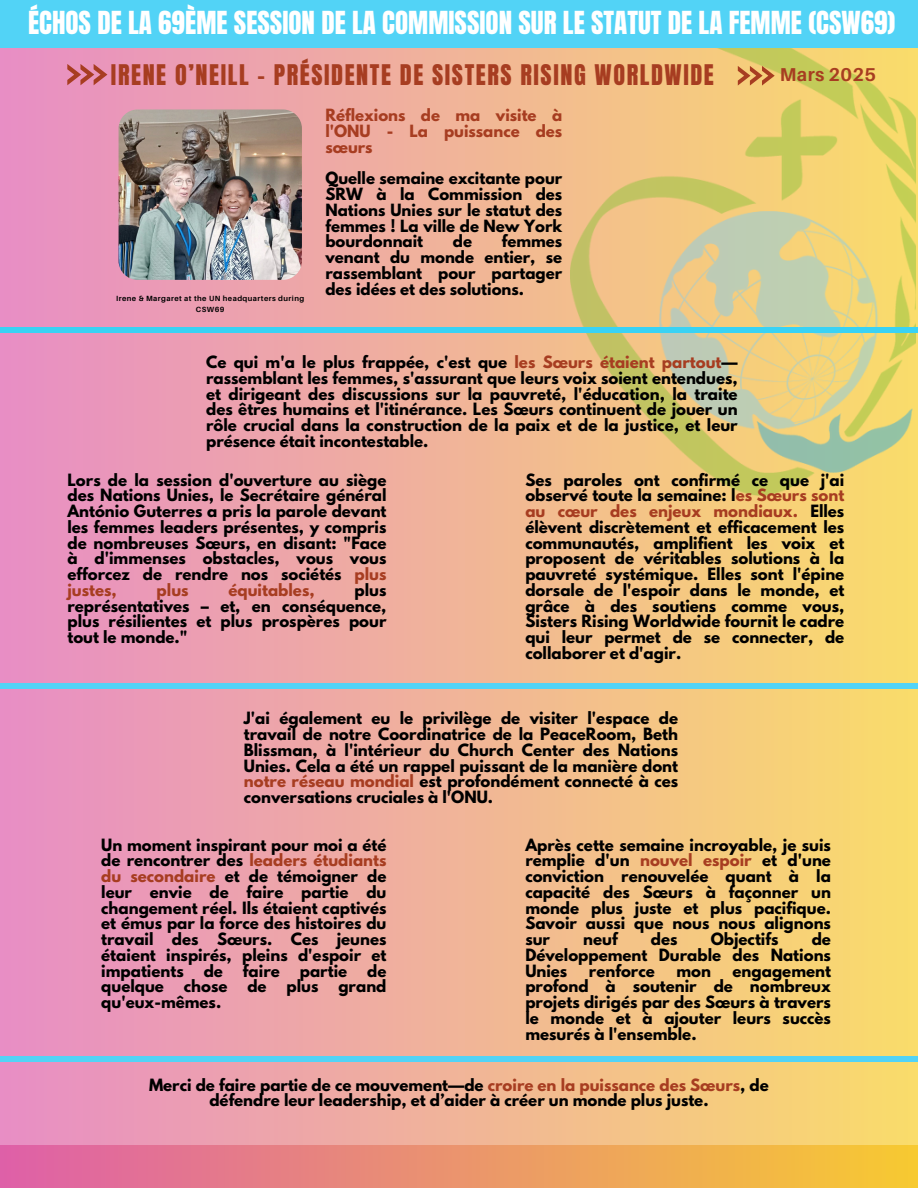
<style>
.page{position:relative;width:918px;height:1188px;background:#fff}
.page>*{position:absolute;margin:0;border:0;box-sizing:border-box;transform-origin:0 0}
.t1{font:27px "Anton";color:#fff}
.t2{font:24.15px "Anton";letter-spacing:.065em;color:#a73d21}
.t3{font:700 18.6px "Aileron";letter-spacing:.015em;color:#a73d21}
.t4{font:700 15px/15.8px "League Spartan";color:#000;text-align:justify}
.t5{font:700 15px/15.8px "League Spartan";color:#a73d21;text-align:justify}
.t6{font:700 7.5px/11.9px "Aileron";letter-spacing:.06em;color:#000;text-align:center}
.s1{color:#a73d21}
</style>
<div class="page">
<div style="left:0;top:0;width:918px;height:1188px;background:linear-gradient(to right,#e88dc5,#fadc6b)"></div>
<img style="left:570px;top:48px;width:346px;height:448px">
<div style="left:0;top:0;width:918px;height:48px;background:#52d3f6"></div>
<svg style="left:67px;top:64px;width:40px;height:21px"></svg>
<svg style="left:738px;top:66px;width:37px;height:19px"></svg>
<img style="left:119px;top:109px;width:183px;height:171px;border-radius:19px">
<div style="left:0;top:327px;width:918px;height:6px;background:#39d2f4"></div>
<div style="left:0;top:683px;width:918px;height:6px;background:#52d3f6"></div>
<div style="left:0;top:1056px;width:918px;height:6px;background:#52d3f6"></div>
<div style="left:0;top:1145px;width:918px;height:43px;background:linear-gradient(to right,#df5fa8,#f7ca31)"></div>
<h1 class="t1" style="left:28px;top:3px;width:869px">ÉCHOS DE LA 69ÈME SESSION DE LA COMMISSION SUR LE STATUT DE LA FEMME (CSW69)</h1>
<p class="t2" style="left:111px;top:57px;width:604px">IRENE O’NEILL - PRÉSIDENTE DE SISTERS RISING WORLDWIDE</p>
<h3 class="t3" style="left:780px;top:63px;width:98px">Mars 2025</h3>
<h2 class="t6" style="left:116px;top:292px;width:190px">Irene &amp; Margaret at the UN headquarters during<br>CSW69</h2>
<p class="t5" style="left:325px;top:109px;width:238px">Réflexions de ma visite à l'ONU - La puissance des sœurs</p>
<p class="t4" style="left:325px;top:172px;width:238px">Quelle semaine excitante pour SRW à la Commission des Nations Unies sur le statut des femmes ! La ville de New York bourdonnait</p>
<p class="t4" style="left:325px;top:235px;width:238px;text-indent:176px">femmes venant du monde entier, se rassemblant pour partager des idées et des solutions.</p>
<p class="t4" style="left:453px;top:235px;width:21px">de</p>
<h4 class="t4" style="left:206px;top:356px;width:533px">Ce qui m'a le plus frappée, c'est que <span class="s1">les Sœurs étaient partout</span>— rassemblant les femmes, s'assurant que leurs voix soient entendues, et dirigeant des discussions sur la pauvreté, l'éducation, la traite des êtres humains et l'itinérance. Les Sœurs continuent de jouer un rôle crucial dans la construction de la paix et de la justice, et leur présence était incontestable.</h4>
<h4 class="t4" style="left:67px;top:474px;width:321px">Lors de la session d'ouverture au siège des Nations Unies, le Secrétaire général António Guterres a pris la parole devant les femmes leaders présentes, y compris de nombreuses Sœurs, en disant: "Face à d'immenses obstacles, vous vous efforcez de rendre nos sociétés <span class="s1">plus justes,</span></h4>
<p class="t4" style="left:525px;top:474px;width:321px">Ses paroles ont confirmé ce que j'ai observé toute la semaine: l<span class="s1">es Sœurs sont au cœur des enjeux mondiaux.</span> Elles élèvent discrètement et efficacement les communautés, amplifient les voix et proposent de véritables solutions à la pauvreté systémique. Elles sont l'épine dorsale de l'espoir dans le monde, et grâce à des soutiens comme vous, Sisters Rising Worldwide fournit le cadre qui leur permet de se connecter, de collaborer et d'agir.</p>
<h4 class="t4" style="left:67px;top:584px;width:321px;text-indent:287px">plus représentatives – et, en conséquence, plus résilientes et plus prospères pour tout le monde."</h4>
<h4 class="t5" style="left:157px;top:584px;width:33px">plus</h4>
<h4 class="t5" style="left:228px;top:584px;width:88px">équitables,</h4>
<h4 class="t4" style="left:244px;top:712px;width:436px">J'ai également eu le privilège de visiter l'espace de travail de notre Coordinatrice de la PeaceRoom, Beth Blissman, à l'intérieur du Church Center des Nations Unies. Cela a été un rappel puissant de la manière dont <span class="s1">notre réseau mondial</span> est profondément connecté à ces conversations cruciales à l'ONU.</h4>
<h4 class="t4" style="left:101px;top:839px;width:287px">Un moment inspirant pour moi a été de rencontrer des <span class="s1">leaders étudiants du secondaire</span> et de témoigner de leur envie de faire partie du changement réel. Ils étaient captivés et émus par la force des histoires du travail des Sœurs. Ces jeunes étaient inspirés, pleins d'espoir et impatients</h4>
<h4 class="t4" style="left:525px;top:839px;width:307px">Après cette semaine incroyable, je suis remplie d'un <span class="s1">nouvel espoir</span> et d'une conviction renouvelée quant à la capacité des Sœurs à façonner un monde plus juste et plus pacifique.<br>Savoir aussi que nous nous alignons sur</h4>
<h4 class="t4" style="left:583px;top:933px;width:36px">neuf</h4>
<h4 class="t4" style="left:651px;top:933px;width:28px">des</h4>
<h4 class="t4" style="left:711px;top:933px;width:69px">Objectifs</h4>
<h4 class="t4" style="left:525px;top:933px;width:307px;text-indent:286px">de Développement Durable des Nations Unies</h4>
<h4 class="t4" style="left:204px;top:965px;width:21px">de</h4>
<h4 class="t4" style="left:243px;top:965px;width:38px">faire</h4>
<h4 class="t4" style="left:300px;top:965px;width:49px">partie</h4>
<h4 class="t4" style="left:367px;top:965px;width:21px">de</h4>
<h4 class="t4" style="left:589px;top:965px;width:67px">renforce</h4>
<h4 class="t4" style="left:676px;top:965px;width:36px">mon</h4>
<h4 class="t4" style="left:525px;top:965px;width:307px;text-indent:207px">engagement profond à soutenir de nombreux projets dirigés par des Sœurs à travers le monde et à ajouter leurs succès mesurés à l'ensemble.</h4>
<h4 class="t4" style="left:149px;top:1079px;width:621px;text-align:center">Merci de faire partie de ce mouvement—de <span class="s1">croire en la puissance des Sœurs</span>, de défendre leur leadership, et d’aider à créer un monde plus juste.</h4>
<h4 class="t4" style="left:101px;top:980px;width:64px">quelque</h4>
<h4 class="t4" style="left:184px;top:980px;width:45px">chose</h4>
<h4 class="t4" style="left:247px;top:980px;width:21px">de</h4>
<h4 class="t4" style="left:287px;top:980px;width:33px">plus</h4>
<h4 class="t4" style="left:338px;top:980px;width:50px">grand</h4>
<h4 class="t4" style="left:101px;top:996px;width:121px">qu'eux-mêmes.</h4>
</div>
